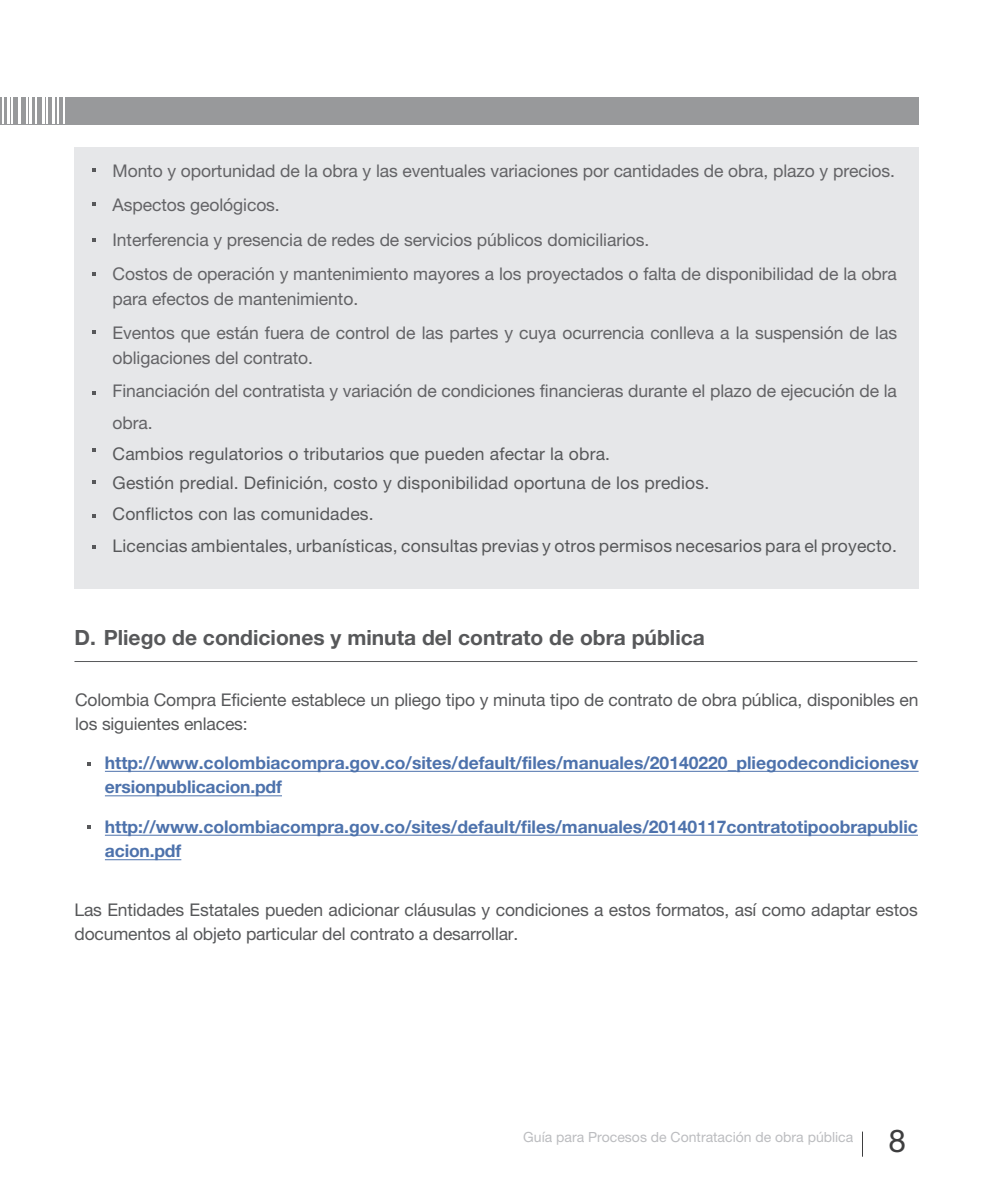
<style>
.page{position:relative;width:993px;height:1191px;background:#fff}
.page>*{position:absolute;margin:0;border:0;box-sizing:border-box;transform-origin:0 0}
.t1{font:31.5px "Helvetica Neue LT Pro";color:#3e3e3f}
.body{font:700 21px "Helvetica Neue LT Pro";color:#57585a}
.bullets{font:17.5px/34.5px "Helvetica Neue LT Pro";letter-spacing:-.005em;color:#636366}
.bullets-2{font:17.5px/31.3px "Helvetica Neue LT Pro";letter-spacing:.01em;color:#57585a}
.body-2{font:17.5px/24.5px "Helvetica Neue LT Pro";letter-spacing:-.01em;color:#57585a}
.body-3{font:700 17.5px/24.5px "Helvetica Neue LT Pro";color:#4d72ac}
.t2{font:14px "Helvetica Neue LT Pro";color:#bcbdc0}
.s1{color:#636366}
</style>
<div class="page">
<div style="left:0;top:97px;width:918px;height:27px;background:#98999b"></div>
<hr style="left:57px;top:84px;width:1px;height:40px;background:#fff">
<hr style="left:63px;top:84px;width:1px;height:40px;background:#fff">
<hr style="left:52px;top:84px;width:3px;height:40px;background:#fff">
<hr style="left:26px;top:84px;width:2px;height:40px;background:#fff">
<hr style="left:35px;top:84px;width:2px;height:40px;background:#fff">
<hr style="left:46px;top:84px;width:2px;height:40px;background:#fff">
<hr style="left:30px;top:84px;width:2px;height:40px;background:#fff">
<hr style="left:42px;top:84px;width:2px;height:40px;background:#fff">
<hr style="left:2px;top:84px;width:2px;height:40px;background:#fff">
<hr style="left:11px;top:84px;width:2px;height:40px;background:#fff">
<hr style="left:7px;top:84px;width:3px;height:40px;background:#fff">
<hr style="left:18px;top:84px;width:3px;height:40px;background:#fff">
<div style="left:74px;top:147px;width:844px;height:441px;background:#e6e7e9"></div>
<svg style="left:92px;top:168px;width:4px;height:4px"></svg>
<svg style="left:92px;top:202px;width:4px;height:4px"></svg>
<svg style="left:92px;top:238px;width:4px;height:4px"></svg>
<svg style="left:92px;top:272px;width:4px;height:4px"></svg>
<svg style="left:92px;top:330px;width:4px;height:4px"></svg>
<svg style="left:92px;top:391px;width:4px;height:4px"></svg>
<svg style="left:92px;top:448px;width:4px;height:4px"></svg>
<svg style="left:92px;top:480px;width:4px;height:4px"></svg>
<svg style="left:92px;top:514px;width:4px;height:4px"></svg>
<svg style="left:92px;top:545px;width:4px;height:4px"></svg>
<hr style="left:74px;top:661px;width:843px;height:1px;background:#57585a">
<svg style="left:87px;top:762px;width:4px;height:3px"></svg>
<svg style="left:87px;top:825px;width:4px;height:3px"></svg>
<hr style="left:105px;top:771px;width:813px;height:1px;background:#4d72ac">
<hr style="left:105px;top:795px;width:177px;height:1px;background:#4d72ac">
<hr style="left:105px;top:834px;width:812px;height:1px;background:#4d72ac">
<hr style="left:105px;top:859px;width:76px;height:1px;background:#4d72ac">
<p class="bullets" style="left:112px;top:153px;width:785px">Monto y oportunidad de la obra y las eventuales variaciones por cantidades de obra, plazo y precios.<br>Aspectos geológicos.<br>Interferencia y presencia de redes de servicios públicos domiciliarios.<br>Costos de operación y mantenimiento mayores a los proyectados o falta de disponibilidad de la obra</p>
<p class="bullets" style="left:112px;top:281px;width:785px">para efectos de mantenimiento.<br>Eventos que están fuera de control de las partes y cuya ocurrencia conlleva a la suspensión de las</p>
<p class="bullets-2" style="left:112px;top:341px;width:785px"><span class="s1">obligaciones del contrato.<br>Financiación del contratista y variación de condiciones financieras durante el plazo de ejecución de la obra.<br></span>Cambios regulatorios o tributarios que pueden afectar la obra.<br>Gestión predial. Definición, costo y disponibilidad oportuna de los predios.<br>Conflictos con las comunidades.<br>Licencias ambientales, urbanísticas, consultas previas y otros permisos necesarios para el proyecto.</p>
<p class="body" style="left:74px;top:625px;width:631px">D. Pliego de condiciones y minuta del contrato de obra pública</p>
<p class="body-2" style="left:75px;top:687px;width:844px">Colombia Compra Eficiente establece un pliego tipo y minuta tipo de contrato de obra pública, disponibles en los siguientes enlaces:</p>
<p class="body-3" style="left:105px;top:750px;width:814px">http://www.colombiacompra.gov.co/sites/default/files/manuales/20140220_pliegodecondicionesv ersionpublicacion.pdf</p>
<p class="body-3" style="left:105px;top:814px;width:814px">http://www.colombiacompra.gov.co/sites/default/files/manuales/20140117contratotipoobrapublic acion.pdf</p>
<p class="body-2" style="left:74px;top:897px;width:844px">Las Entidades Estatales pueden adicionar cláusulas y condiciones a estos formatos, así como adaptar estos documentos al objeto particular del contrato a desarrollar.</p>
<p class="t2" style="left:523px;top:1128px;width:331px">Guía para Procesos de Contratación de obra pública</p>
<h1 class="t1" style="left:888px;top:1122px;width:19px">8</h1>
</div>
